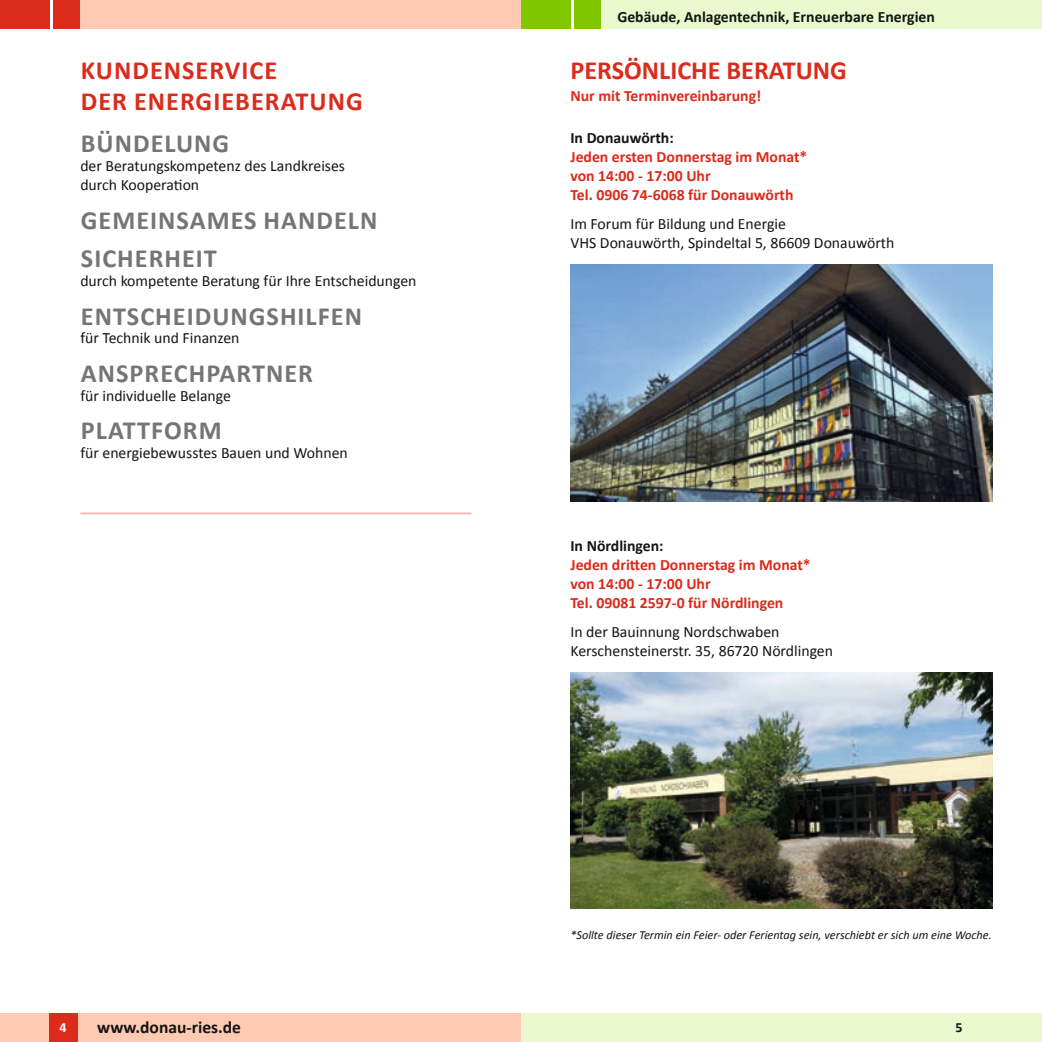
<style>
.page{position:relative;width:1042px;height:1042px;background:#fff}
.page>*{position:absolute;margin:0;border:0;box-sizing:border-box;transform-origin:0 0}
.t1{font:700 26.25px/38.5px "Calibri";letter-spacing:.04em;color:#757574}
.t2{font:700 26.25px/31.5px "Calibri";letter-spacing:.04em;color:#dc2a1b}
.t3{font:700 26.25px "Calibri";color:#dc2a1b}
.t4{font:700 17.5px "Calibri";color:#131413}
.t5{font:15.75px/18.9px "Calibri";color:#131413}
.t6{font:700 15.75px/18.9px "Calibri";color:#dc2a1b}
.t7{font:700 15.75px "Calibri";color:#131413}
.t8{font:700 14px "Calibri";color:#fff}
.t9{font:700 14px "Calibri";color:#131413}
.t10{font:italic 12.25px "Calibri";color:#131413}
</style>
<div class="page">
<div style="left:63px;top:0;width:458px;height:29px;background:#ffcab2"></div>
<div style="left:584px;top:0;width:458px;height:29px;background:#e9f9cd"></div>
<div style="left:0;top:0;width:49px;height:29px;background:#dc2a1b"></div>
<div style="left:521px;top:0;width:49px;height:29px;background:#80c700"></div>
<div style="left:54px;top:0;width:26px;height:29px;background:#dc2a1b"></div>
<div style="left:574px;top:0;width:27px;height:29px;background:#80c700"></div>
<div style="left:0;top:1013px;width:521px;height:29px;background:#ffcab2"></div>
<div style="left:521px;top:1013px;width:521px;height:29px;background:#e9f9cd"></div>
<div style="left:50px;top:1013px;width:28px;height:29px;background:#dc2a1b"></div>
<img style="left:570px;top:672px;width:422px;height:237px">
<img style="left:570px;top:265px;width:422px;height:236px">
<hr style="left:80px;top:512px;width:391px;height:2px;background:#dc2a1b">
<h1 class="t2" style="left:81px;top:53px;width:283px">KUNDENSERVICE<br>DER ENERGIEBERATUNG</h1>
<h1 class="t1" style="left:81px;top:123px;width:150px">BÜNDELUNG</h1>
<p class="t5" style="left:80px;top:156px;width:266px">der Beratungskompetenz des Landkreises durch Kooperation</p>
<h1 class="t1" style="left:81px;top:200px;width:298px">GEMEINSAMES HANDELN<br>SICHERHEIT</h1>
<p class="t5" style="left:80px;top:271px;width:338px">durch kompetente Beratung für Ihre Entscheidungen</p>
<h1 class="t1" style="left:81px;top:296px;width:283px">ENTSCHEIDUNGSHILFEN</h1>
<p class="t5" style="left:80px;top:328px;width:161px">für Technik und Finanzen</p>
<h1 class="t1" style="left:81px;top:353px;width:234px">ANSPRECHPARTNER</h1>
<p class="t5" style="left:80px;top:386px;width:152px">für individuelle Belange</p>
<h1 class="t1" style="left:81px;top:410px;width:142px">PLATTFORM</h1>
<p class="t5" style="left:80px;top:443px;width:269px">für energiebewusstes Bauen und Wohnen</p>
<p class="t7" style="left:617px;top:5px;width:319px">Gebäude, Anlagentechnik, Erneuerbare Energien</p>
<h1 class="t3" style="left:570px;top:52px;width:278px">PERSÖNLICHE BERATUNG</h1>
<p class="t6" style="left:570px;top:86px;width:192px">Nur mit Terminvereinbarung!</p>
<p class="t7" style="left:570px;top:127px;width:105px">In Donauwörth:</p>
<p class="t6" style="left:570px;top:147px;width:238px">Jeden ersten Donnerstag im Monat* von 14:00 - 17:00 Uhr<br>Tel. 0906 74-6068 für Donauwörth</p>
<p class="t5" style="left:570px;top:214px;width:326px">Im Forum für Bildung und Energie<br>VHS Donauwörth, Spindeltal 5, 86609 Donauwörth</p>
<p class="t7" style="left:570px;top:534px;width:95px">In Nördlingen:</p>
<p class="t6" style="left:570px;top:554px;width:242px">Jeden dritten Donnerstag im Monat* von 14:00 - 17:00 Uhr<br>Tel. 09081 2597-0 für Nördlingen</p>
<p class="t5" style="left:570px;top:622px;width:264px">In der Bauinnung Nordschwaben<br>Kerschensteinerstr. 35, 86720 Nördlingen</p>
<p class="t10" style="left:570px;top:927px;width:423px">*Sollte dieser Termin ein Feier- oder Ferientag sein, verschiebt er sich um eine Woche.</p>
<p class="t4" style="left:97px;top:1014px;width:145px">www.donau-ries.de</p>
<p class="t8" style="left:60px;top:1017px;width:9px">4</p>
<p class="t9" style="left:955px;top:1017px;width:9px">5</p>
</div>
